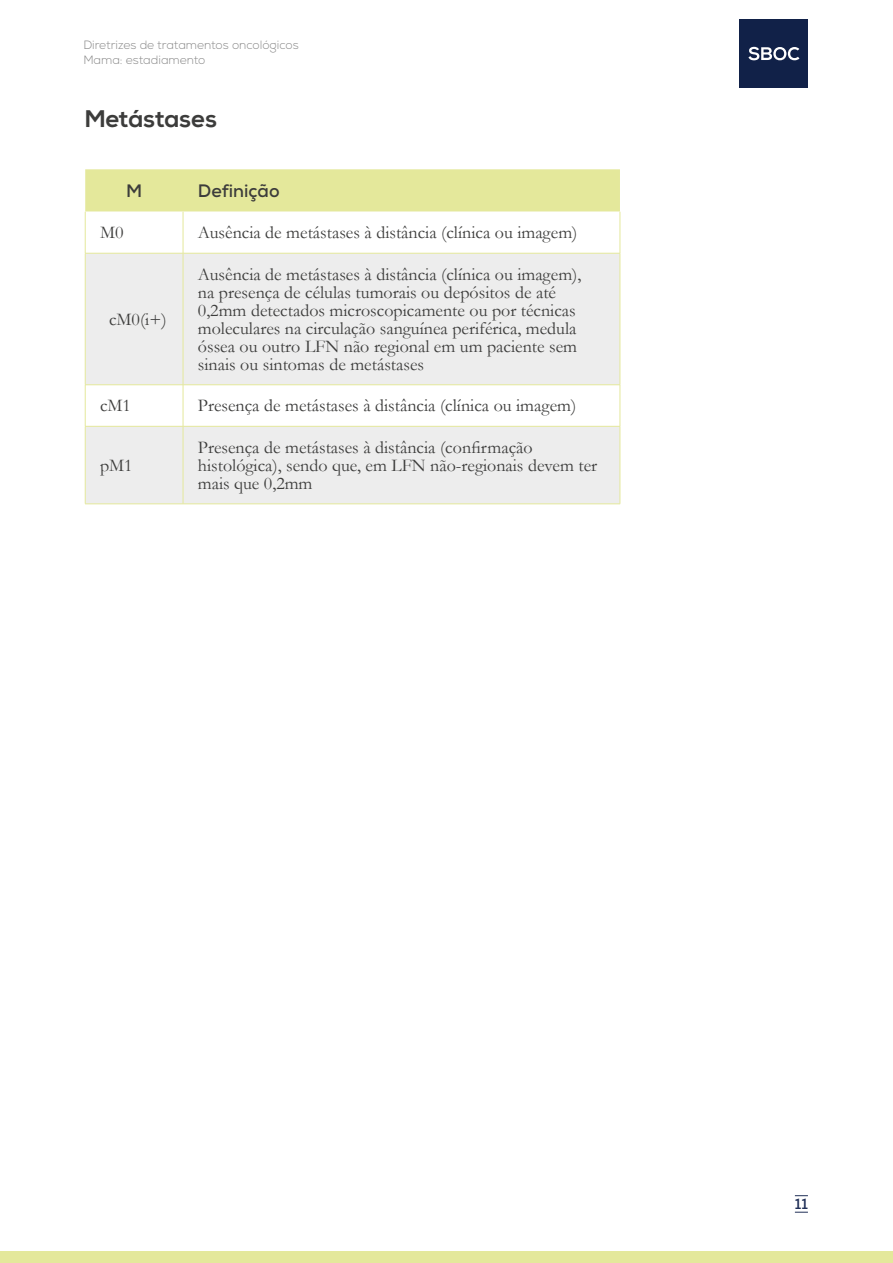
<style>
.page{position:relative;width:893px;height:1263px;background:#fff}
.page>*{position:absolute;margin:0;border:0;box-sizing:border-box;transform-origin:0 0}
.t1{font:700 24px "Nexa";color:#3c3c3b}
.t2{font:18px/18px "Garamond";color:#3c3c3b}
.t3{font:700 18px "Nexa";color:#3c3c3b}
.t4{font:700 15px "Nexa";color:#213058}
.t5{font:300 12px/15px "Nexa";color:#878787}
</style>
<div class="page">
<svg style="left:795px;top:1212px;width:13px;height:1px"></svg>
<svg style="left:795px;top:1195px;width:13px;height:1px"></svg>
<div style="left:739px;top:19px;width:69px;height:69px;background:#112148"></div>
<svg style="left:748px;top:47px;width:51px;height:13px"></svg>
<div style="left:0;top:1251px;width:893px;height:12px;background:#e4e89b"></div>
<div style="left:85px;top:169px;width:535px;height:43px;background:#e4e89b"></div>
<svg style="left:86px;top:212px;width:534px;height:41px"></svg>
<svg style="left:86px;top:254px;width:534px;height:250px;fill:#ededed"></svg>
<hr style="left:183px;top:212px;width:1px;height:41px;background:#e4e89b">
<hr style="left:85px;top:253px;width:98px;height:1px;background:#e4e89b">
<hr style="left:183px;top:253px;width:437px;height:1px;background:#e4e89b">
<hr style="left:183px;top:253px;width:1px;height:132px;background:#e4e89b">
<hr style="left:85px;top:384px;width:98px;height:1px;background:#e4e89b">
<hr style="left:183px;top:384px;width:437px;height:1px;background:#e4e89b">
<hr style="left:183px;top:385px;width:1px;height:41px;background:#e4e89b">
<hr style="left:85px;top:426px;width:98px;height:1px;background:#e4e89b">
<hr style="left:183px;top:426px;width:437px;height:1px;background:#e4e89b">
<hr style="left:183px;top:426px;width:1px;height:78px;background:#e4e89b">
<hr style="left:85px;top:212px;width:1px;height:41px;background:#e4e89b">
<hr style="left:620px;top:212px;width:1px;height:41px;background:#e4e89b">
<hr style="left:85px;top:253px;width:1px;height:132px;background:#e4e89b">
<hr style="left:620px;top:253px;width:1px;height:132px;background:#e4e89b">
<hr style="left:85px;top:385px;width:1px;height:41px;background:#e4e89b">
<hr style="left:620px;top:385px;width:1px;height:41px;background:#e4e89b">
<hr style="left:85px;top:426px;width:1px;height:78px;background:#e4e89b">
<hr style="left:620px;top:426px;width:1px;height:78px;background:#e4e89b">
<hr style="left:85px;top:504px;width:98px;height:1px;background:#e4e89b">
<hr style="left:183px;top:504px;width:437px;height:1px;background:#e4e89b">
<p class="t5" style="left:83px;top:38px;width:217px">Diretrizes de tratamentos oncológicos<br>Mama: estadiamento</p>
<h1 class="t1" style="left:85px;top:105px;width:134px">Metástases</h1>
<p class="t3" style="left:126px;top:179px;width:18px">M</p>
<p class="t3" style="left:198px;top:179px;width:83px">Definição</p>
<p class="t2" style="left:100px;top:223px;width:25px">M0</p>
<p class="t2" style="left:198px;top:223px;width:381px">Ausência de metástases à distância (clínica ou imagem)</p>
<p class="t2" style="left:109px;top:310px;width:59px">cM0(i+)</p>
<p class="t2" style="left:198px;top:265px;width:385px">Ausência de metástases à distância (clínica ou imagem), na presença de células tumorais ou depósitos de até 0,2mm detectados microscopicamente ou por técnicas moleculares na circulação sanguínea periférica, medula óssea ou outro LFN não regional em um paciente sem sinais ou sintomas de metástases</p>
<p class="t2" style="left:100px;top:396px;width:32px">cM1</p>
<p class="t2" style="left:198px;top:396px;width:380px">Presença de metástases à distância (clínica ou imagem)</p>
<p class="t2" style="left:100px;top:456px;width:34px">pM1</p>
<p class="t2" style="left:198px;top:438px;width:401px">Presença de metástases à distância (confirmação histológica), sendo que, em LFN não-regionais devem ter mais que 0,2mm</p>
<p class="t4" style="left:795px;top:1194px;width:15px">11</p>
</div>
